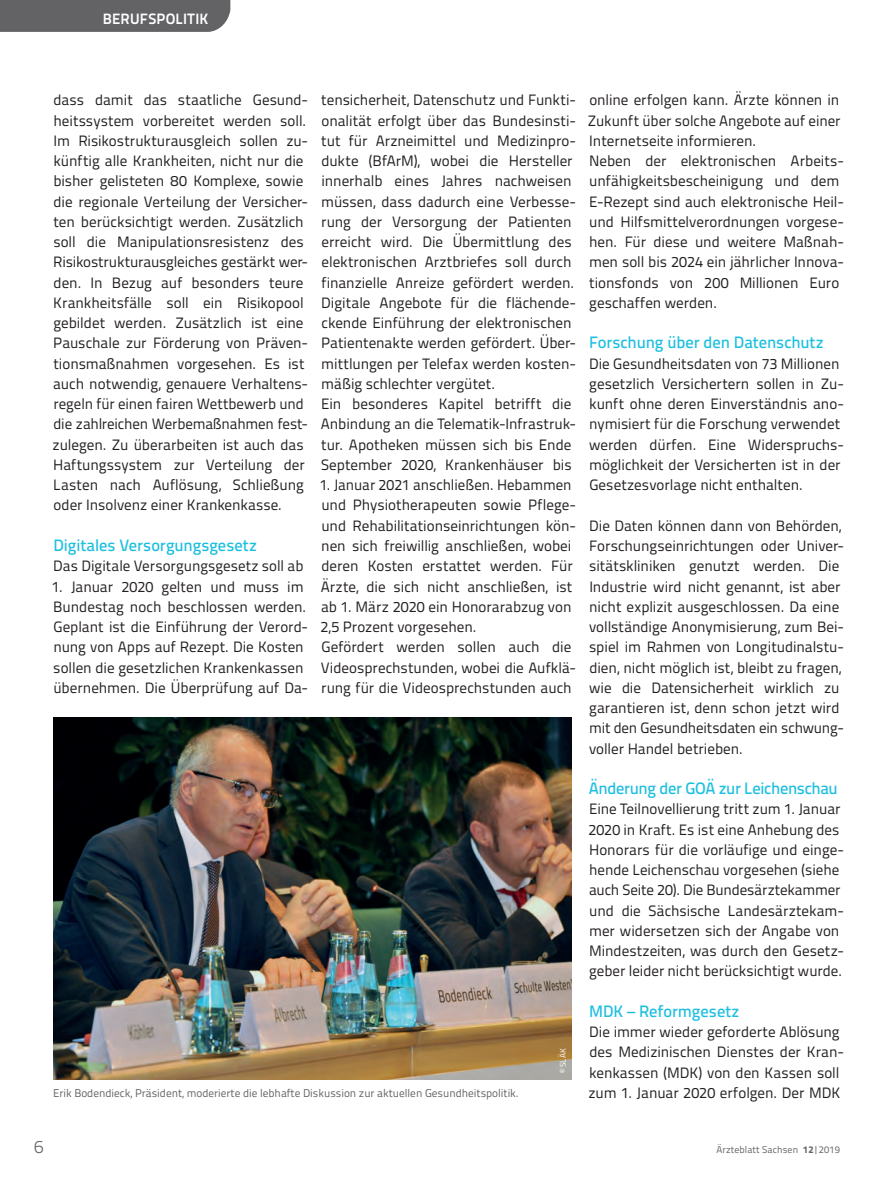
<style>
.page{position:relative;width:893px;height:1191px;background:#fff}
.page>*{position:absolute;margin:0;border:0;box-sizing:border-box;transform-origin:0 0}
.t1{font:300 18px "Titillium Text";color:#636366}
.t2{font:500 16.5px "Titillium Text";letter-spacing:-.005em;color:#1cbfdf}
.t3{font:15px/20.2px "Titillium Text";color:#231f20}
.t4{font:700 15px "Titillium Text";letter-spacing:.01em;color:#fff}
.t5{font:11.25px "Titillium Text";color:#636366}
.t6{font:9.75px "Titillium Text";letter-spacing:.01em;color:#636366}
.t7{font:8.25px "Titillium Text";color:#fff}
.s1{font-weight:800}
</style>
<div class="page">
<div style="left:0;top:0;width:230px;height:32px;background:#636366"></div>
<img style="left:53px;top:717px;width:519px;height:362px">
<p class="t4" style="left:103px;top:7px;width:107px">BERUFSPOLITIK</p>
<p class="t3" style="left:53px;top:89px;width:257px">dass damit das staatliche Gesund&shy;heitssystem vorbereitet werden soll.<br>Im Risikostrukturausgleich sollen zu-- künftig alle Krankheiten, nicht nur die bisher gelisteten 80 Komplexe, sowie die regionale Verteilung der Versicher&shy;ten berücksichtigt werden. Zusätzlich soll die Manipulationsresistenz des Risikostrukturausgleiches gestärkt wer&shy;den. In Bezug auf besonders teure Krankheitsfälle soll ein Risikopool gebildet werden. Zusätzlich ist eine Pauschale zur Förderung von Präven&shy;tionsmaßnahmen vorgesehen. Es ist auch notwendig, genauere Verhaltens&shy;regeln für einen fairen Wettbewerb und die zahlreichen Werbemaßnahmen fest&shy;zulegen. Zu überarbeiten ist auch das Haftungssystem zur Verteilung der Lasten nach Auflösung, Schließung oder Insolvenz einer Krankenkasse.</p>
<p class="t2" style="left:53px;top:533px;width:205px">Digitales Versorgungsgesetz</p>
<p class="t3" style="left:53px;top:555px;width:252px">Das Digitale Versorgungsgesetz soll ab</p>
<p class="t3" style="left:52px;top:575px;width:258px">1. Januar 2020 gelten und muss im Bundestag noch beschlossen werden.<br>Geplant ist die Einführung der Verord&shy;nung von Apps auf Rezept. Die Kosten sollen die gesetzlichen Krankenkassen übernehmen. Die Überprüfung auf Da--</p>
<p class="t3" style="left:321px;top:89px;width:257px">tensicherheit, Datenschutz und Funkti&shy;onalität erfolgt über das Bundesinsti&shy;tut für Arzneimittel und Medizinpro&shy;dukte (BfArM), wobei die Hersteller innerhalb eines Jahres nachweisen müssen, dass dadurch eine Verbesse&shy;rung der Versorgung der Patienten erreicht wird. Die Übermittlung des elektronischen Arztbriefes soll durch finanzielle Anreize gefördert werden.<br>Digitale Angebote für die flächende&shy;ckende Einführung der elektronischen Patientenakte werden gefördert. Über&shy;mittlungen per Telefax werden kosten&shy;mäßig schlechter vergütet.<br>Ein besonderes Kapitel betrifft die Anbindung an die Telematik-Infrastruk&shy;tur. Apotheken müssen sich bis Ende September 2020, Krankenhäuser bis</p>
<p class="t3" style="left:320px;top:474px;width:258px">1. Januar 2021 anschließen. Hebammen und Physiotherapeuten sowie Pflege&shy;und Rehabilitationseinrichtungen kön&shy;nen sich freiwillig anschließen, wobei deren Kosten erstattet werden. Für Ärzte, die sich nicht anschließen, ist ab 1. März 2020 ein Honorarabzug von 2,5 Prozent vorgesehen.<br>Gefördert werden sollen auch die Videosprechstunden, wobei die Aufklä&shy;rung für die Videosprechstunden auch</p>
<p class="t7" style="left:557px;top:1073px;width:26px;rotate:-90deg">© SLÄK</p>
<p class="t5" style="left:53px;top:1084px;width:465px">Erik Bodendieck, Präsident, moderierte die lebhafte Diskussion zur aktuellen Gesundheitspolitik.</p>
<p class="t3" style="left:588px;top:89px;width:258px">online erfolgen kann. Ärzte können in Zukunft über solche Angebote auf einer Internetseite informieren.<br>Neben der elektronischen Arbeits&shy;unfähigkeitsbescheinigung und dem E-Rezept sind auch elektronische Heil&shy;und Hilfsmittelverordnungen vorgese&shy;hen. Für diese und weitere Maßnah&shy;men soll bis 2024 ein jährlicher Innova&shy;tionsfonds von 200 Millionen Euro geschaffen werden.</p>
<p class="t2" style="left:589px;top:330px;width:236px">Forschung über den Datenschutz</p>
<p class="t3" style="left:589px;top:352px;width:256px">Die Gesundheitsdaten von 73 Millionen gesetzlich Versichertern sollen in Zu-- kunft ohne deren Einverständnis ano&shy;nymisiert für die Forschung verwendet werden dürfen. Eine Widerspruchs&shy;möglichkeit der Versicherten ist in der Gesetzesvorlage nicht enthalten.</p>
<p class="t3" style="left:589px;top:514px;width:256px">Die Daten können dann von Behörden, Forschungseinrichtungen oder Univer&shy;sitätskliniken genutzt werden. Die Industrie wird nicht genannt, ist aber nicht explizit ausgeschlossen. Da eine vollständige Anonymisierung, zum Bei&shy;spiel im Rahmen von Longitudinalstu&shy;dien, nicht möglich ist, bleibt zu fragen, wie die Datensicherheit wirklich zu garantieren ist, denn schon jetzt wird mit den Gesundheitsdaten ein schwung&shy;voller Handel betrieben.</p>
<p class="t2" style="left:589px;top:776px;width:251px">Änderung der GOÄ zur Leichenschau</p>
<p class="t3" style="left:588px;top:798px;width:257px">Eine Teilnovellierung tritt zum 1. Januar 2020 in Kraft. Es ist eine Anhebung des Honorars für die vorläufige und einge&shy;hende Leichenschau vorgesehen (siehe auch Seite 20). Die Bundesärztekammer und die Sächsische Landesärztekam&shy;mer widersetzen sich der Angabe von Mindestzeiten, was durch den Gesetz&shy;geber leider nicht berücksichtigt wurde.</p>
<p class="t2" style="left:589px;top:998px;width:152px">MDK – Reformgesetz</p>
<p class="t3" style="left:588px;top:1021px;width:257px">Die immer wieder geforderte Ablösung des Medizinischen Dienstes der Kran&shy;kenkassen (MDK) von den Kassen soll zum 1. Januar 2020 erfolgen. Der MDK</p>
<p class="t1" style="left:34px;top:1133px;width:11px">6</p>
<p class="t6" style="left:717px;top:1142px;width:125px">Ärzteblatt Sachsen <span class="s1">12</span>|2019</p>
</div>
